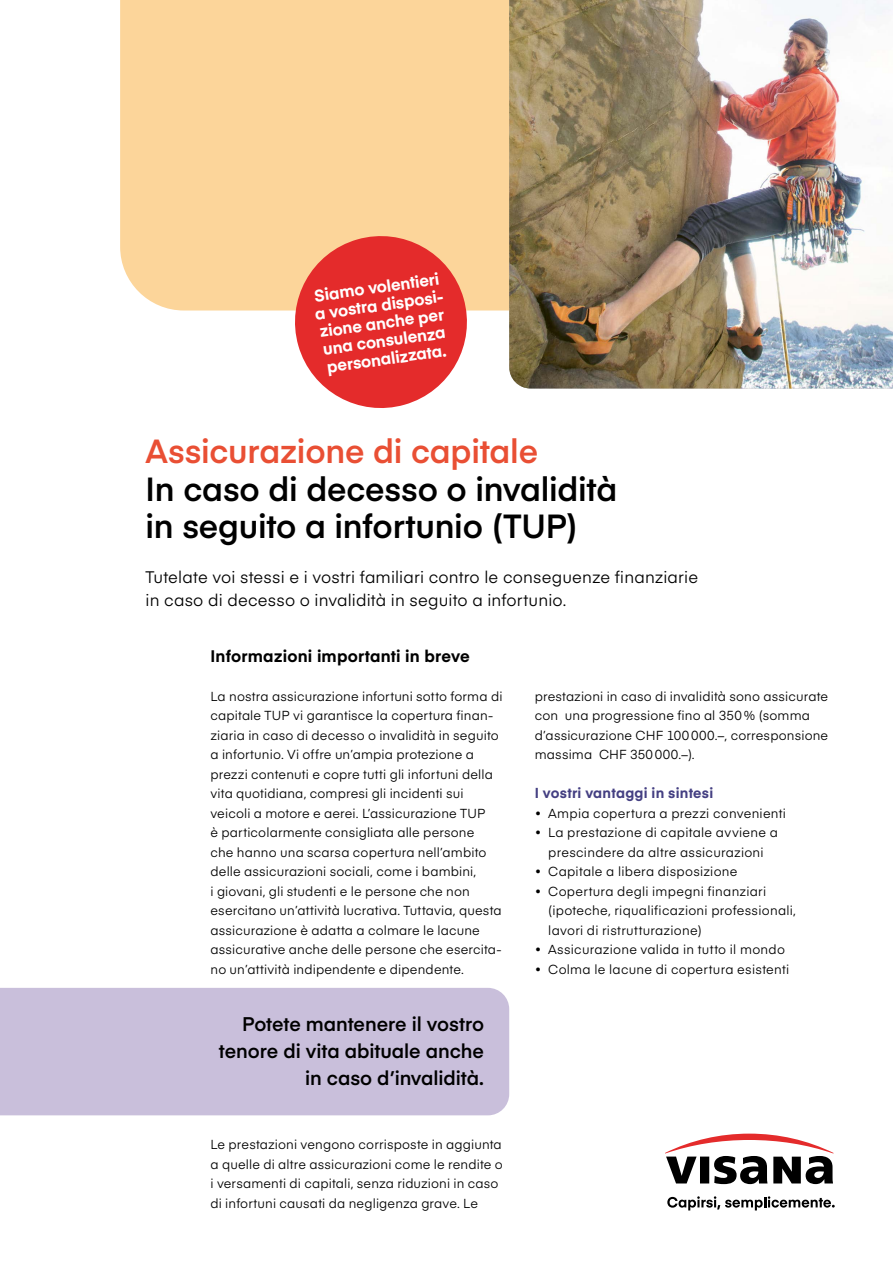
<style>
.page{position:relative;width:893px;height:1263px;background:#fff}
.page>*{position:absolute;margin:0;border:0;box-sizing:border-box;transform-origin:0 0}
.t1{font:600 33px/37.5px "Eina 03";letter-spacing:-.01em;color:#000}
.t2{font:600 33px "Eina 03";letter-spacing:-.005em;color:#e94f34}
.t3{font:600 19.5px/27px "Eina 03";letter-spacing:-.005em;color:#000;text-align:right}
.t4{font:16.5px/22.5px "Eina 03";letter-spacing:.01em;color:#000}
.t5{font:700 16.5px/18px "Eina 03";color:#fff}
.t6{font:700 16.5px "Eina 03";letter-spacing:.01em;color:#000}
.t7{font:700 14.25px "Eina 03";letter-spacing:.015em;color:#443f82}
.t8{font:12.9px/19.5px "Eina 03";letter-spacing:.01em;color:#000}
</style>
<div class="page">
<div style="left:0;top:988px;width:509px;height:127px;background:#c9bfdb"></div>
<div style="left:120px;top:0;width:389px;height:310px;background:#fcd59a"></div>
<img style="left:509px;top:0;width:384px;height:388px">
<svg style="left:285px;top:226px;width:192px;height:182px;background:#ec6a5f"></svg>
<svg style="left:665px;top:1133px;width:169px;height:51px"></svg>
<svg style="left:667px;top:1196px;width:168px;height:14px"></svg>
<p class="t5" style="left:311px;top:286px;width:133px;rotate:-8deg">Siamo volentieri a vostra disposi&shy;zione anche per una consulenza personalizzata.</p>
<h1 class="t2" style="left:146px;top:427px;width:394px">Assicurazione di capitale</h1>
<h1 class="t1" style="left:146px;top:468px;width:473px">In caso di decesso o invalidità in seguito a infortunio (TUP)</h1>
<p class="t4" style="left:146px;top:565px;width:554px">Tutelate voi stessi e i vostri familiari contro le conseguenze finanziarie in caso di decesso o invalidità in seguito a infortunio.</p>
<p class="t6" style="left:210px;top:643px;width:261px">Informazioni importanti in breve</p>
<p class="t8" style="left:210px;top:685px;width:293px">La nostra assicurazione infortuni sotto forma di capitale TUP vi garantisce la copertura finan&shy;ziaria in caso di decesso o invalidità in seguito a infortunio. Vi offre un’ampia protezione a prezzi contenuti e copre tutti gli infortuni della vita quotidiana, compresi gli incidenti sui veicoli a motore e aerei. L’assicurazione TUP<br>è particolarmente consigliata alle persone<br>che hanno una scarsa copertura nell’ambito delle assicurazioni sociali, come i bambini,<br>i giovani, gli studenti e le persone che non esercitano un’attività lucrativa. Tuttavia, questa assicurazione è adatta a colmare le lacune assicurative anche delle persone che esercita&shy;no un’attività indipendente e dipendente.</p>
<p class="t8" style="left:535px;top:685px;width:295px">prestazioni in caso di invalidità sono assicurate con una progressione fino al 350% (somma d’assicurazione CHF 100000.–, corresponsione massima CHF 350000.–).</p>
<p class="t7" style="left:535px;top:782px;width:180px">I vostri vantaggi in sintesi</p>
<p class="t8" style="left:535px;top:802px;width:253px">• Ampia copertura a prezzi convenienti</p>
<p class="t8" style="left:535px;top:822px;width:245px;text-align:center">• La prestazione di capitale avviene a prescindere da altre assicurazioni</p>
<p class="t8" style="left:535px;top:861px;width:204px">• Capitale a libera disposizione</p>
<p class="t8" style="left:548px;top:880px;width:249px;text-indent:-14px">• Copertura degli impegni finanziari (ipoteche, riqualificazioni professionali, lavori di ristrutturazione)</p>
<p class="t8" style="left:535px;top:939px;width:252px">• Assicurazione valida in tutto il mondo</p>
<p class="t8" style="left:535px;top:958px;width:256px">• Colma le lacune di copertura esistenti</p>
<h2 class="t3" style="left:219px;top:1009px;width:267px">Potete mantenere il vostro tenore di vita abituale anche in caso d’invalidità.</h2>
<p class="t8" style="left:210px;top:1134px;width:294px">Le prestazioni vengono corrisposte in aggiunta a quelle di altre assicurazioni come le rendite o i versamenti di capitali, senza riduzioni in caso di infortuni causati da negligenza grave. Le</p>
</div>
